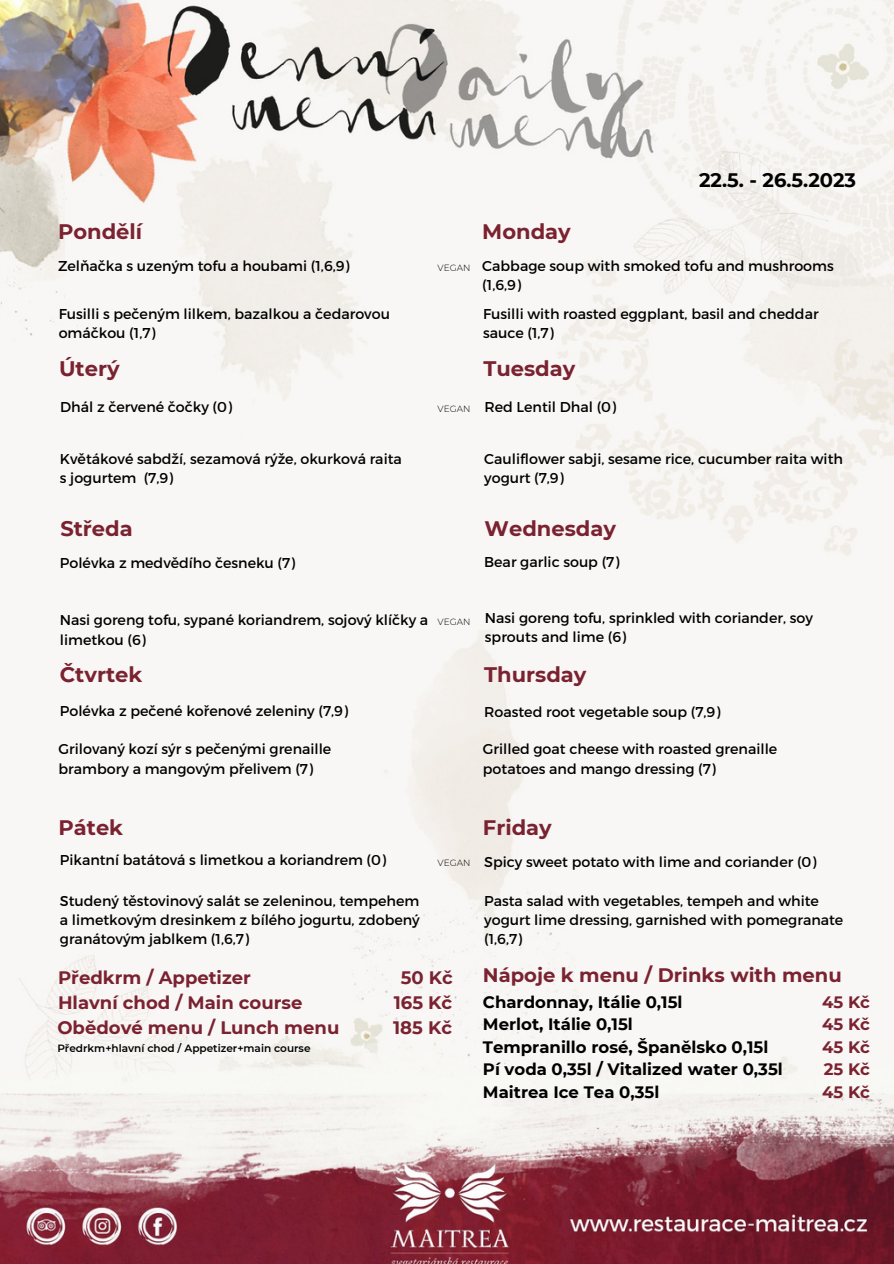
<style>
.page{position:relative;width:894px;height:1264px;background:#fff}
.page>*{position:absolute;margin:0;border:0;box-sizing:border-box;transform-origin:0 0}
.t1{font:700 21px "Montserrat";color:#7b2231}
.t2{font:700 19.5px "Montserrat";color:#7b2231}
.t3{font:700 19.5px "Montserrat";color:#000}
.t4{font:700 18px "Montserrat";color:#7b2231}
.t5{font:700 16.5px "Montserrat";color:#000}
.t6{font:700 16.5px "Montserrat";color:#7b2231}
.t7{font:14.25px/19.2px "Montserrat";color:#000}
.t8{font:600 10.5px "Montserrat";color:#000}
.t9{font:300 9px "Montserrat";color:#000}
</style>
<div class="page">
<img style="left:0;top:0;width:893px;height:1263px">
<p class="t1" style="left:58px;top:218px;width:86px">Pondělí</p>
<p class="t7" style="left:58px;top:255px;width:293px">Zelňačka s uzeným tofu a houbami (1,6,9)</p>
<p class="t7" style="left:59px;top:304px;width:333px">Fusilli s pečeným lilkem, bazalkou a čedarovou omáčkou (1,7)</p>
<p class="t1" style="left:59px;top:356px;width:62px">Úterý</p>
<p class="t7" style="left:60px;top:396px;width:173px">Dhál z červené čočky (0)</p>
<p class="t7" style="left:60px;top:448px;width:343px">Květákové sabdží, sezamová rýže, okurková raita s jogurtem (7,9)</p>
<p class="t1" style="left:60px;top:516px;width:74px">Středa</p>
<p class="t7" style="left:60px;top:552px;width:237px">Polévka z medvědího česneku (7)</p>
<p class="t3" style="left:698px;top:168px;width:159px">22.5. - 26.5.2023</p>
<p class="t9" style="left:437px;top:262px;width:34px">VEGAN</p>
<p class="t9" style="left:437px;top:403px;width:34px">VEGAN</p>
<p class="t1" style="left:482px;top:218px;width:90px">Monday</p>
<p class="t7" style="left:482px;top:255px;width:353px">Cabbage soup with smoked tofu and mushrooms (1,6,9)</p>
<p class="t7" style="left:483px;top:304px;width:337px">Fusilli with roasted eggplant, basil and cheddar sauce (1,7)</p>
<p class="t1" style="left:483px;top:356px;width:93px">Tuesday</p>
<p class="t7" style="left:484px;top:396px;width:133px">Red Lentil Dhal (0)</p>
<p class="t7" style="left:484px;top:448px;width:360px">Cauliflower sabji, sesame rice, cucumber raita with yogurt (7,9)</p>
<p class="t1" style="left:484px;top:516px;width:133px">Wednesday</p>
<p class="t7" style="left:484px;top:551px;width:136px">Bear garlic soup (7)</p>
<p class="t7" style="left:60px;top:610px;width:370px">Nasi goreng tofu, sypané koriandrem, sojový klíčky a limetkou (6)</p>
<p class="t9" style="left:437px;top:616px;width:34px">VEGAN</p>
<p class="t7" style="left:485px;top:607px;width:329px">Nasi goreng tofu, sprinkled with coriander, soy sprouts and lime (6)</p>
<p class="t1" style="left:60px;top:661px;width:84px">Čtvrtek</p>
<p class="t7" style="left:60px;top:700px;width:289px">Polévka z pečené kořenové zeleniny (7,9)</p>
<p class="t1" style="left:484px;top:661px;width:104px">Thursday</p>
<p class="t7" style="left:484px;top:701px;width:237px">Roasted root vegetable soup (7,9)</p>
<p class="t7" style="left:59px;top:739px;width:274px">Grilovaný kozí sýr s pečenými grenaille brambory a mangovým přelivem (7)</p>
<p class="t7" style="left:483px;top:739px;width:296px">Grilled goat cheese with roasted grenaille potatoes and mango dressing (7)</p>
<p class="t1" style="left:59px;top:814px;width:66px">Pátek</p>
<p class="t7" style="left:60px;top:849px;width:327px">Pikantní batátová s limetkou a koriandrem (0)</p>
<p class="t7" style="left:60px;top:890px;width:361px;text-align:justify">Studený těstovinový salát se zeleninou, tempehem a limetkovým dresinkem z bílého jogurtu, zdobený granátovým jablkem (1,6,7)</p>
<p class="t9" style="left:437px;top:856px;width:34px">VEGAN</p>
<p class="t4" style="left:58px;top:966px;width:194px">Předkrm / Appetizer</p>
<p class="t4" style="left:57px;top:1016px;width:283px">Obědové menu / Lunch menu</p>
<p class="t4" style="left:58px;top:991px;width:246px">Hlavní chod / Main course</p>
<p class="t8" style="left:57px;top:1041px;width:255px">Předrkm+hlavní chod / Appetizer+main course</p>
<p class="t4" style="left:401px;top:966px;width:54px">50 Kč</p>
<p class="t4" style="left:394px;top:991px;width:60px">165 Kč</p>
<p class="t4" style="left:393px;top:1016px;width:60px">185 Kč</p>
<p class="t1" style="left:483px;top:814px;width:70px">Friday</p>
<p class="t7" style="left:484px;top:851px;width:333px">Spicy sweet potato with lime and coriander (0)</p>
<p class="t7" style="left:484px;top:890px;width:360px">Pasta salad with vegetables, tempeh and white yogurt lime dressing, garnished with pomegranate (1,6,7)</p>
<p class="t2" style="left:483px;top:963px;width:360px">Nápoje k menu / Drinks with menu</p>
<p class="t5" style="left:483px;top:991px;width:201px">Chardonnay, Itálie 0,15l</p>
<p class="t5" style="left:483px;top:1014px;width:151px">Merlot, Itálie 0,15l</p>
<p class="t5" style="left:483px;top:1036px;width:287px">Tempranillo rosé, Španělsko 0,15l</p>
<p class="t5" style="left:483px;top:1059px;width:301px">Pí voda 0,35l / Vitalized water 0,35l</p>
<p class="t5" style="left:483px;top:1081px;width:178px">Maitrea Ice Tea 0,35l</p>
<p class="t6" style="left:822px;top:991px;width:49px">45 Kč</p>
<p class="t6" style="left:822px;top:1014px;width:49px">45 Kč</p>
<p class="t6" style="left:822px;top:1036px;width:49px">45 Kč</p>
<p class="t6" style="left:823px;top:1059px;width:48px">25 Kč</p>
<p class="t6" style="left:822px;top:1081px;width:49px">45 Kč</p>
</div>
